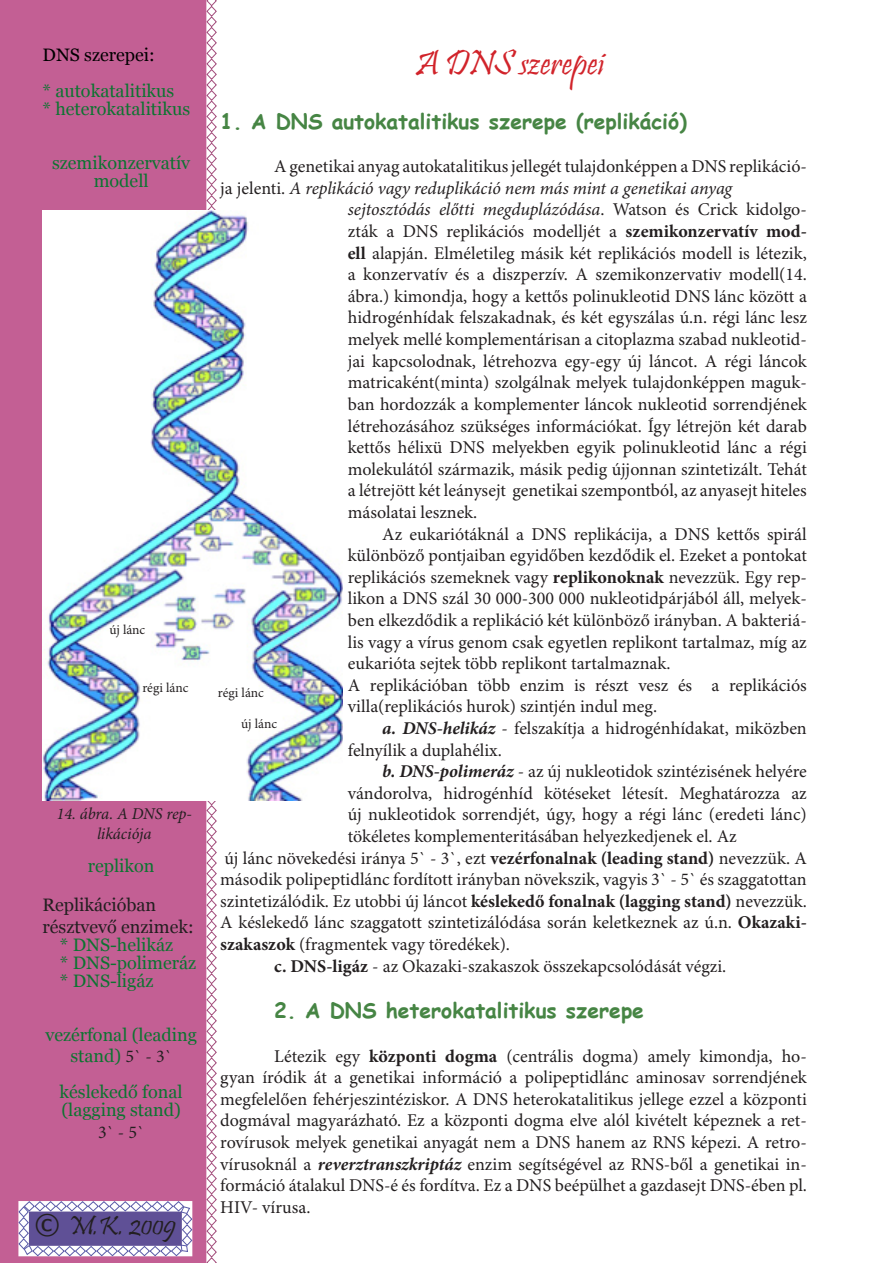
<style>
.page{position:relative;width:893px;height:1263px;background:#fff}
.page>*{position:absolute;margin:0;border:0;box-sizing:border-box;transform-origin:0 0}
.t1{font:36px "Pristina";color:#d1232a}
.t2{font:27px "Pristina";color:#231f20}
.t3{font:27px "Minion Pro";color:#231f20}
.t4{font:700 21px "Comic Sans MS";color:#468544}
.t5{font:18px/21.6px "Minion Pro";color:#231f20;text-align:justify}
.t6{font:18px/18px "Georgia";color:#0d7431}
.t7{font:italic 18px "Minion Pro";letter-spacing:-.005em;color:#231f20}
.t8{font:18px/21.6px "Georgia";color:#231f20}
.t9{font:18px "Georgia";color:#000}
.t10{font:italic 16.5px/19.8px "Minion Pro";letter-spacing:-.005em;color:#231f20;text-align:center}
.t11{font:13.5px "Minion Pro";letter-spacing:-.005em;color:#231f20}
.s1{font-style:normal}
.s2{font-weight:700}
.s3{font-weight:700;font-style:italic}
.s4{font-family:"Minion Pro";color:#231f20}
.s5{font-family:"Tahoma"}
</style>
<div class="page">
<div style="left:0;top:0;width:206px;height:1263px;background:#c35f94"></div>
<svg style="left:206px;top:0;width:11px;height:1263px"></svg>
<img style="left:43px;top:211px;width:300px;height:589px">
<svg style="left:18px;top:1200px;width:175px;height:57px"></svg>
<p class="t9" style="left:43px;top:45px;width:114px">DNS szerepei:</p>
<p class="t6" style="left:43px;top:82px;width:149px">* autokatalitikus<br>* heterokatalitikus</p>
<p class="t6" style="left:52px;top:154px;width:140px;text-align:center">szemikonzervatív modell</p>
<h1 class="t1" style="left:416px;top:42px;width:190px">A DNS szerepei</h1>
<p class="t4" style="left:220px;top:106px;width:468px">1. A DNS autokatalitikus szerepe (replikáció)</p>
<p class="t5" style="left:274px;top:156px;width:534px">A genetikai anyag autokatalitikus jellegét tulajdonképpen a DNS replikáció-</p>
<p class="t7" style="left:220px;top:177px;width:513px"><span class="s1">ja jelenti.</span> A replikáció vagy reduplikáció nem más mint a genetikai anyag</p>
<p class="t7" style="left:348px;top:199px;width:460px">sejtosztódás előtti megduplázódása<span class="s1">. Watson és Crick kidolgo-</span></p>
<p class="t5" style="left:348px;top:221px;width:460px">zták a DNS replikációs modelljét a <span class="s2">szemikonzervatív mod-</span></p>
<p class="t5" style="left:348px;top:243px;width:460px"><span class="s2">ell</span> alapján. Elméletileg másik két replikációs modell is létezik,</p>
<p class="t5" style="left:348px;top:264px;width:460px">a konzervatív és a diszperzív. A szemikonzervativ modell(14.</p>
<p class="t5" style="left:348px;top:286px;width:461px">ábra.) kimondja, hogy a kettős polinukleotid DNS lánc között a</p>
<p class="t5" style="left:348px;top:308px;width:461px">hidrogénhídak felszakadnak, és két egyszálas ú.n. régi lánc lesz</p>
<p class="t5" style="left:348px;top:329px;width:461px">melyek mellé komplementárisan a citoplazma szabad nukleotid-</p>
<p class="t5" style="left:348px;top:351px;width:461px">jai kapcsolodnak, létrehozva egy-egy új láncot. A régi láncok</p>
<p class="t5" style="left:348px;top:372px;width:460px">matricaként(minta) szolgálnak melyek tulajdonképpen maguk-</p>
<p class="t5" style="left:348px;top:394px;width:461px">ban hordozzák a komplementer láncok nukleotid sorrendjének</p>
<p class="t5" style="left:348px;top:416px;width:460px">létrehozásához szükséges információkat. Így létrejön két darab</p>
<p class="t5" style="left:348px;top:437px;width:460px">kettős hélixü DNS melyekben egyik polinukleotid lánc a régi</p>
<p class="t5" style="left:348px;top:459px;width:461px">molekulától származik, másik pedig újjonnan szintetizált. Tehát</p>
<p class="t5" style="left:348px;top:480px;width:460px">a létrejött két leánysejt genetikai szempontból, az anyasejt hiteles</p>
<p class="t5" style="left:348px;top:502px;width:131px">másolatai lesznek.</p>
<p class="t5" style="left:382px;top:524px;width:426px">Az eukariótáknál a DNS replikácija, a DNS kettős spirál</p>
<p class="t5" style="left:348px;top:545px;width:460px">különböző pontjaiban egyidőben kezdődik el. Ezeket a pontokat</p>
<p class="t5" style="left:348px;top:567px;width:460px">replikációs szemeknek vagy <span class="s2">replikonoknak</span> nevezzük. Egy rep-</p>
<p class="t5" style="left:348px;top:588px;width:460px">likon a DNS szál 30 000-300 000 nukleotidpárjából áll, melyek-</p>
<p class="t5" style="left:348px;top:610px;width:461px">ben elkezdődik a replikáció két különböző irányban. A bakteriá-</p>
<p class="t5" style="left:348px;top:632px;width:460px">lis vagy a vírus genom csak egyetlen replikont tartalmaz, míg az</p>
<p class="t5" style="left:348px;top:653px;width:324px">eukarióta sejtek több replikont tartalmaznak.</p>
<p class="t5" style="left:348px;top:675px;width:461px">A replikációban több enzim is részt vesz és a replikációs</p>
<p class="t5" style="left:348px;top:696px;width:311px">villa(replikációs hurok) szintjén indul meg.</p>
<p class="t5" style="left:382px;top:718px;width:426px"><span class="s3">a. DNS-helikáz</span> - felszakítja a hidrogénhídakat, miközben</p>
<p class="t5" style="left:348px;top:740px;width:156px">felnyílik a duplahélix.</p>
<p class="t5" style="left:382px;top:761px;width:426px"><span class="s3">b. DNS-polimeráz</span> - az új nukleotidok szintézisének helyére</p>
<p class="t5" style="left:348px;top:783px;width:460px">vándorolva, hidrogénhíd kötéseket létesít. Meghatározza az</p>
<p class="t5" style="left:348px;top:804px;width:460px">új nukleotidok sorrendjét, úgy, hogy a régi lánc (eredeti lánc)</p>
<p class="t5" style="left:348px;top:826px;width:390px">tökéletes komplementeritásában helyezkedjenek el. Az</p>
<p class="t5" style="left:225px;top:848px;width:584px">új lánc növekedési iránya 5` - 3`, ezt <span class="s2">vezérfonalnak (leading stand)</span> nevezzük. A</p>
<p class="t5" style="left:220px;top:869px;width:588px">második polipeptidlánc fordított irányban növekszik, vagyis 3` - 5` és szaggatottan</p>
<p class="t5" style="left:220px;top:891px;width:588px">szintetizálódik. Ez utobbi új láncot <span class="s2">késlekedő fonalnak (lagging stand)</span> nevezzük.</p>
<p class="t5" style="left:220px;top:912px;width:588px">A késlekedő lánc szaggatott szintetizálódása során keletkeznek az ú.n. <span class="s2">Okazaki-</span></p>
<p class="t5" style="left:220px;top:934px;width:291px"><span class="s2">szakaszok</span> (fragmentek vagy töredékek).</p>
<p class="t5" style="left:274px;top:956px;width:453px"><span class="s2">c. DNS-ligáz</span> - az Okazaki-szakaszok összekapcsolódását végzi.</p>
<p class="t4" style="left:274px;top:995px;width:371px">2. A DNS heterokatalitikus szerepe</p>
<p class="t5" style="left:220px;top:1046px;width:588px;text-indent:54px">Létezik egy <span class="s2">központi dogma</span> (centrális dogma) amely kimondja, ho&shy;gyan íródik át a genetikai információ a polipeptidlánc aminosav sorrendjének megfelelően fehérjeszintéziskor. A DNS heterokatalitikus jellege ezzel a központi dogmával magyarázható. Ez a központi dogma elve alól kivételt képeznek a ret&shy;rovírusok melyek genetikai anyagát nem a DNS hanem az RNS képezi. A retro&shy;vírusoknál a <span class="s3">reverztranszkriptáz</span> enzim segítségével az RNS-ből a genetikai in&shy;formáció átalakul DNS-é és fordítva. Ez a DNS beépülhet a gazdasejt DNS-ében pl.<br>HIV- vírusa.</p>
<p class="t11" style="left:109px;top:621px;width:37px">új lánc</p>
<p class="t11" style="left:142px;top:680px;width:47px">régi lánc</p>
<p class="t11" style="left:218px;top:684px;width:47px">régi lánc</p>
<p class="t11" style="left:241px;top:716px;width:37px">új lánc</p>
<p class="t10" style="left:57px;top:804px;width:137px">14. ábra. A DNS rep&shy;likációja</p>
<p class="t6" style="left:88px;top:856px;width:68px">replikon</p>
<p class="t8" style="left:43px;top:894px;width:153px">Replikációban résztvevő enzimek:</p>
<p class="t6" style="left:60px;top:935px;width:138px">* DNS-helikáz<br>* DNS-polimeráz * DNS-ligáz</p>
<p class="t6" style="left:45px;top:1024px;width:153px;line-height:21.6px;text-align:center">vezérfonal (leading stand) <span class="s4">5` - 3`</span></p>
<p class="t6" style="left:60px;top:1083px;width:125px">késlekedő fonal (lagging stand)</p>
<p class="t5" style="left:98px;top:1122px;width:48px">3` - 5`</p>
<h2 class="t2" style="left:35px;top:1210px;width:143px"><span class="s5">©</span> M.K. 2009</h2>
<h2 class="t3" style="left:51px;top:1209px;width:27px">12</h2>
</div>
